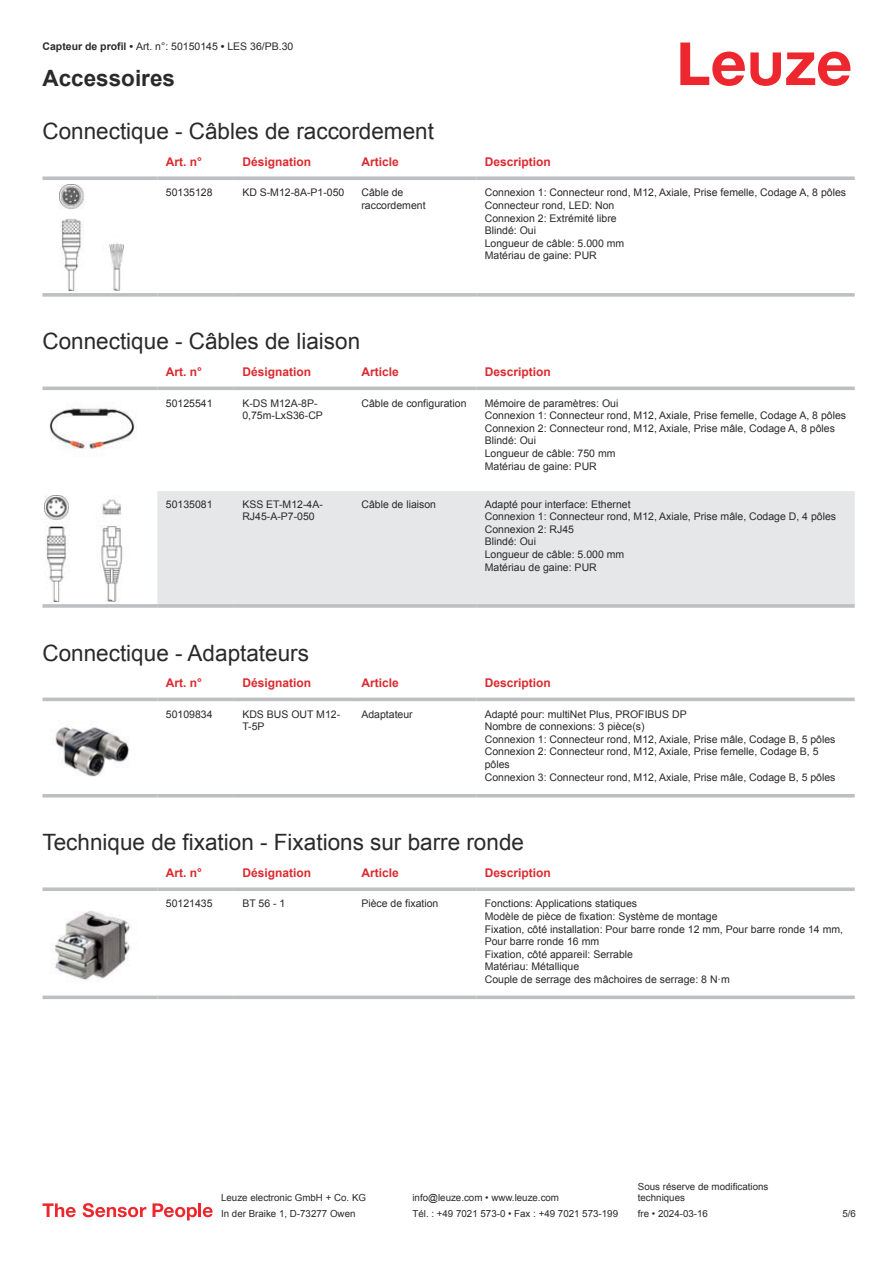
<style>
.page{position:relative;width:893px;height:1263px;background:#fff}
.page>*{position:absolute;margin:0;border:0;box-sizing:border-box;transform-origin:0 0}
.t1{font:22.5px "Arial";color:#2b292a}
.t2{font:700 22.5px "Arial";color:#2b292a}
.t3{font:700 12px "Arial";color:#db2a30}
.t4{font:10.5px/12.6px "Arial";color:#2b292a}
.t5{font:9.75px/11.7px "Arial";color:#2b292a}
.s1{font-weight:700}
</style>
<div class="page">
<svg style="left:680px;top:43px;width:170px;height:43px"></svg>
<svg style="left:43px;top:176px;width:114px;height:4px"></svg>
<svg style="left:157px;top:176px;width:77px;height:4px"></svg>
<svg style="left:234px;top:176px;width:119px;height:4px"></svg>
<svg style="left:353px;top:176px;width:123px;height:4px"></svg>
<svg style="left:476px;top:176px;width:379px;height:4px;background:#c4c6c8"></svg>
<svg style="left:43px;top:293px;width:114px;height:4px"></svg>
<svg style="left:157px;top:293px;width:77px;height:4px"></svg>
<svg style="left:234px;top:293px;width:119px;height:4px"></svg>
<svg style="left:353px;top:293px;width:123px;height:4px"></svg>
<svg style="left:476px;top:293px;width:379px;height:4px;background:#c3c5c7"></svg>
<img style="left:59px;top:184px;width:65px;height:107px">
<div style="left:157px;top:491px;width:698px;height:113px;background:#e6e7e9"></div>
<svg style="left:43px;top:386px;width:114px;height:4px"></svg>
<svg style="left:157px;top:386px;width:77px;height:4px"></svg>
<svg style="left:234px;top:386px;width:119px;height:4px"></svg>
<svg style="left:353px;top:386px;width:123px;height:4px"></svg>
<svg style="left:476px;top:386px;width:379px;height:4px;background:#c5c7c9"></svg>
<svg style="left:43px;top:604px;width:114px;height:4px"></svg>
<hr style="left:157px;top:604px;width:77px;height:4px;background:#bdbfc1">
<svg style="left:234px;top:604px;width:119px;height:4px"></svg>
<svg style="left:353px;top:604px;width:123px;height:4px"></svg>
<hr style="left:476px;top:604px;width:379px;height:4px;background:#bdbfc1">
<img style="left:49px;top:408px;width:88px;height:49px">
<img style="left:45px;top:495px;width:78px;height:107px">
<svg style="left:43px;top:697px;width:812px;height:101px"></svg>
<hr style="left:43px;top:698px;width:114px;height:3px;background:#bdbfc1">
<hr style="left:157px;top:698px;width:77px;height:3px;background:#bdbfc1">
<hr style="left:234px;top:698px;width:119px;height:3px;background:#bdbfc1">
<hr style="left:353px;top:698px;width:123px;height:3px;background:#bdbfc1">
<hr style="left:476px;top:698px;width:379px;height:3px;background:#bdbfc1">
<hr style="left:43px;top:794px;width:114px;height:3px;background:#bdbfc1">
<hr style="left:157px;top:794px;width:77px;height:3px;background:#bdbfc1">
<hr style="left:234px;top:794px;width:119px;height:3px;background:#bdbfc1">
<hr style="left:353px;top:794px;width:123px;height:3px;background:#bdbfc1">
<hr style="left:476px;top:794px;width:379px;height:3px;background:#bdbfc1">
<img style="left:43px;top:705px;width:97px;height:86px">
<svg style="left:43px;top:887px;width:114px;height:4px"></svg>
<svg style="left:157px;top:887px;width:77px;height:4px"></svg>
<svg style="left:234px;top:887px;width:119px;height:4px"></svg>
<svg style="left:353px;top:887px;width:123px;height:4px"></svg>
<svg style="left:476px;top:887px;width:379px;height:4px;background:#c4c6c7"></svg>
<svg style="left:43px;top:995px;width:114px;height:4px"></svg>
<svg style="left:157px;top:995px;width:77px;height:4px"></svg>
<svg style="left:234px;top:995px;width:119px;height:4px"></svg>
<svg style="left:353px;top:995px;width:123px;height:4px"></svg>
<svg style="left:476px;top:995px;width:379px;height:4px;background:#c6c7c9"></svg>
<img style="left:53px;top:911px;width:78px;height:70px">
<svg style="left:43px;top:1203px;width:33px;height:14px"></svg>
<svg style="left:83px;top:1203px;width:63px;height:14px"></svg>
<svg style="left:153px;top:1203px;width:44px;height:17px"></svg>
<hr style="left:198px;top:1203px;width:3px;height:14px;background:#ed272d">
<svg style="left:203px;top:1207px;width:10px;height:10px"></svg>
<p class="t4" style="left:43px;top:41px;width:252px"><span class="s1">Capteur de profil •</span> Art. n°: 50150145 <span class="s1">•</span> LES 36/PB.30</p>
<h1 class="t2" style="left:43px;top:70px;width:134px">Accessoires</h1>
<h1 class="t1" style="left:43px;top:123px;width:393px">Connectique - Câbles de raccordement</h1>
<p class="t3" style="left:166px;top:157px;width:38px">Art. n°</p>
<p class="t3" style="left:242px;top:157px;width:70px">Désignation</p>
<p class="t3" style="left:361px;top:157px;width:39px">Article</p>
<p class="t3" style="left:485px;top:157px;width:68px">Description</p>
<p class="t4" style="left:166px;top:187px;width:48px">50135128</p>
<p class="t4" style="left:242px;top:187px;width:104px">KD S-M12-8A-P1- 050</p>
<p class="t4" style="left:361px;top:187px;width:66px">Câble de raccordement</p>
<p class="t4" style="left:485px;top:187px;width:363px">Connexion 1: Connecteur rond, M12, Axiale, Prise femelle, Codage A, 8 pôles<br>Connecteur rond, LED: Non<br>Connexion 2: Extrémité libre<br>Blindé: Oui<br>Longueur de câble: 5.000 mm<br>Matériau de gaine: PUR</p>
<h1 class="t1" style="left:43px;top:333px;width:319px">Connectique - Câbles de liaison</h1>
<p class="t3" style="left:166px;top:367px;width:38px">Art. n°</p>
<p class="t3" style="left:242px;top:367px;width:70px">Désignation</p>
<p class="t3" style="left:361px;top:367px;width:39px">Article</p>
<p class="t3" style="left:485px;top:367px;width:68px">Description</p>
<p class="t4" style="left:166px;top:397px;width:48px">50125541</p>
<p class="t4" style="left:242px;top:397px;width:82px">K-DS M12A-8P-<br>0,75m-LxS36-CP</p>
<p class="t4" style="left:361px;top:397px;width:107px">Câble de configuration</p>
<p class="t4" style="left:485px;top:397px;width:363px">Mémoire de paramètres: Oui<br>Connexion 1: Connecteur rond, M12, Axiale, Prise femelle, Codage A, 8 pôles Connexion 2: Connecteur rond, M12, Axiale, Prise mâle, Codage A, 8 pôles Blindé: Oui<br>Longueur de câble: 750 mm<br>Matériau de gaine: PUR</p>
<p class="t4" style="left:166px;top:498px;width:48px">50135081</p>
<p class="t4" style="left:242px;top:498px;width:82px">KSS ET-M12-4A-<br>RJ45-A-P7-050</p>
<p class="t4" style="left:361px;top:498px;width:76px">Câble de liaison</p>
<p class="t4" style="left:485px;top:498px;width:353px">Adapté pour interface: Ethernet<br>Connexion 1: Connecteur rond, M12, Axiale, Prise mâle, Codage D, 4 pôles<br>Connexion 2: RJ45<br>Blindé: Oui<br>Longueur de câble: 5.000 mm<br>Matériau de gaine: PUR</p>
<h1 class="t1" style="left:43px;top:644px;width:268px">Connectique - Adaptateurs</h1>
<p class="t3" style="left:166px;top:678px;width:38px">Art. n°</p>
<p class="t3" style="left:242px;top:678px;width:70px">Désignation</p>
<p class="t3" style="left:361px;top:678px;width:39px">Article</p>
<p class="t3" style="left:485px;top:678px;width:68px">Description</p>
<p class="t4" style="left:166px;top:709px;width:48px">50109834</p>
<p class="t4" style="left:242px;top:709px;width:99px">KDS BUS OUT M12-<br>T-5P</p>
<p class="t4" style="left:361px;top:709px;width:53px">Adaptateur</p>
<p class="t4" style="left:485px;top:709px;width:352px">Adapté pour: multiNet Plus, PROFIBUS DP<br>Nombre de connexions: 3 pièce(s)<br>Connexion 1: Connecteur rond, M12, Axiale, Prise mâle, Codage B, 5 pôles Connexion 2: Connecteur rond, M12, Axiale, Prise femelle, Codage B, 5 pôles<br>Connexion 3: Connecteur rond, M12, Axiale, Prise mâle, Codage B, 5 pôles</p>
<h1 class="t1" style="left:43px;top:834px;width:483px">Technique de fixation - Fixations sur barre ronde</h1>
<p class="t3" style="left:166px;top:868px;width:38px">Art. n°</p>
<p class="t3" style="left:242px;top:868px;width:70px">Désignation</p>
<p class="t3" style="left:361px;top:868px;width:39px">Article</p>
<p class="t3" style="left:485px;top:868px;width:68px">Description</p>
<p class="t4" style="left:166px;top:898px;width:48px">50121435</p>
<p class="t4" style="left:242px;top:898px;width:44px">BT 56 - 1</p>
<p class="t4" style="left:361px;top:898px;width:79px">Pièce de fixation</p>
<p class="t4" style="left:485px;top:898px;width:360px">Fonctions: Applications statiques<br>Modèle de pièce de fixation: Système de montage<br>Fixation, côté installation: Pour barre ronde 12 mm, Pour barre ronde 14 mm, Pour barre ronde 16 mm<br>Fixation, côté appareil: Serrable<br>Matériau: Métallique<br>Couple de serrage des mâchoires de serrage: 8 N·m</p>
<p class="t5" style="left:221px;top:1193px;width:146px">Leuze electronic GmbH + Co. KG</p>
<p class="t5" style="left:412px;top:1193px;width:148px">info@leuze.com • www.leuze.com</p>
<p class="t5" style="left:638px;top:1181px;width:132px">Sous réserve de modifications techniques</p>
<p class="t5" style="left:221px;top:1209px;width:136px">In der Braike 1, D-73277 Owen</p>
<p class="t5" style="left:412px;top:1209px;width:207px">Tél. : +49 7021 573-0 • Fax : +49 7021 573-199</p>
<p class="t5" style="left:638px;top:1209px;width:72px">fre • 2024-03-16</p>
<p class="t5" style="left:842px;top:1209px;width:15px">5 /6</p>
</div>
